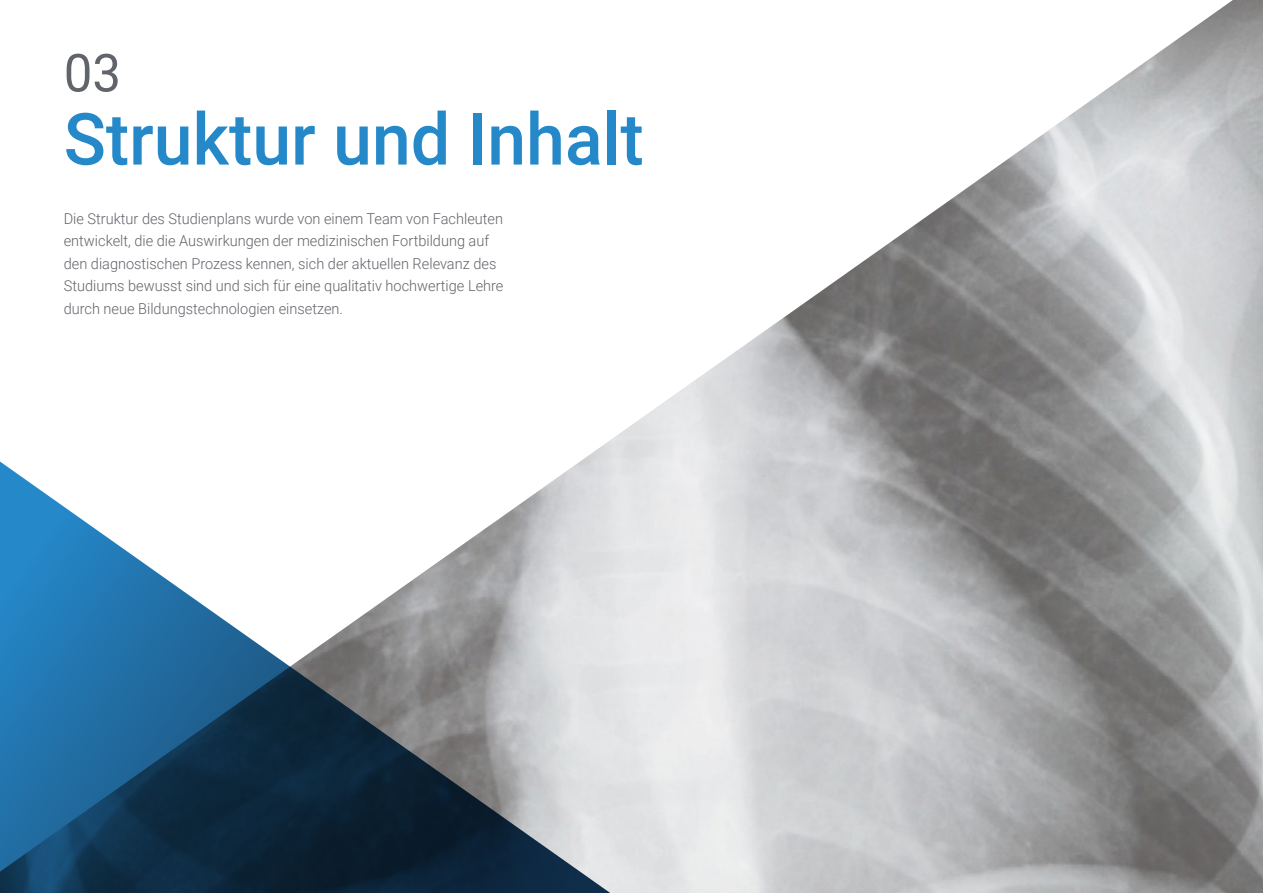
<style>
.page{position:relative;width:1263px;height:893px;background:#fff}
.page>*{position:absolute;margin:0;border:0;box-sizing:border-box;transform-origin:0 0}
.t1{font:500 72px "Roboto";color:#2488c9}
.t2{font:52.5px "Roboto";color:#61646a}
.t3{font:300 15px/22.5px "Roboto";color:#61646a}
</style>
<div class="page">
<img style="left:602px;top:0;width:661px;height:893px">
<svg style="left:0;top:446px;width:640px;height:447px"></svg>
<h2 class="t2" style="left:64px;top:36px;width:59px">03</h2>
<h1 class="t1" style="left:64px;top:89px;width:581px">Struktur und Inhalt</h1>
<p class="t3" style="left:64px;top:207px;width:441px">Die Struktur des Studienplans wurde von einem Team von Fachleuten entwickelt, die die Auswirkungen der medizinischen Fortbildung auf den diagnostischen Prozess kennen, sich der aktuellen Relevanz des Studiums bewusst sind und sich für eine qualitativ hochwertige Lehre durch neue Bildungstechnologien einsetzen.</p>
</div>
